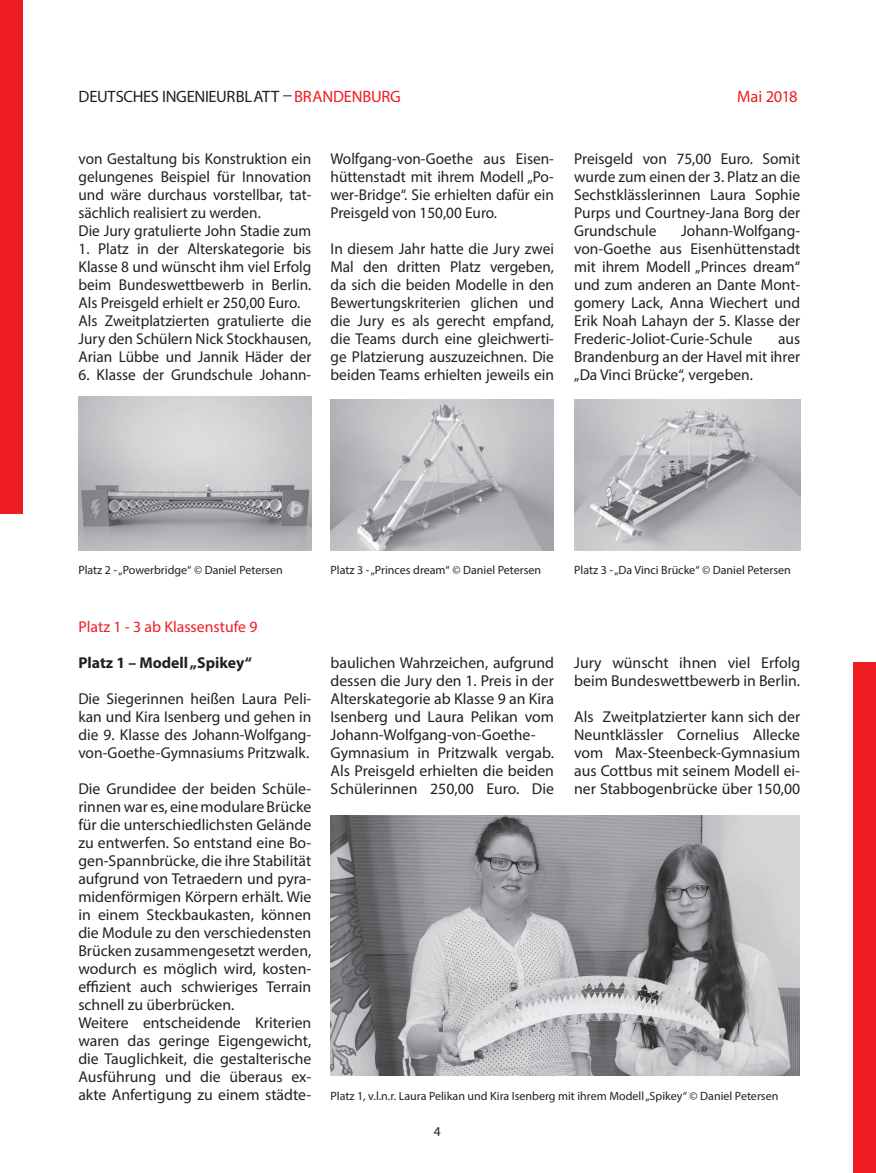
<style>
.page{position:relative;width:876px;height:1173px;background:#fff}
.page>*{position:absolute;margin:0;border:0;box-sizing:border-box;transform-origin:0 0}
.t1{font:16.5px "Myriad Pro";letter-spacing:-.015em;color:#231f20}
.t2{font:16.5px "Myriad Pro";letter-spacing:-.015em;color:#ee1d23}
.t3{font:15.75px/18px "Myriad Pro";color:#231f20;text-align:justify}
.t4{font:15.75px "Myriad Pro";color:#ee1d23}
.t5{font:700 15.75px "Myriad Pro";color:#231f20}
.t6{font:13.5px "Myriad Pro";color:#231f20}
.t7{font:12px "Myriad Pro";color:#231f20}
.s1{color:#ee1d23}
</style>
<div class="page">
<div style="left:0;top:0;width:23px;height:513px;background:#ee1d23"></div>
<div style="left:852px;top:662px;width:23px;height:511px;background:#ee1d23"></div>
<img style="left:78px;top:396px;width:233px;height:154px">
<img style="left:330px;top:400px;width:223px;height:150px">
<img style="left:574px;top:400px;width:225px;height:150px">
<img style="left:330px;top:815px;width:469px;height:260px">
<p class="t1" style="left:78px;top:86px;width:323px">DEUTSCHES INGENIEURBLATT <span class="s1">BRANDENBURG</span></p>
<p class="t2" style="left:737px;top:86px;width:62px">Mai 2018</p>
<p class="t3" style="left:78px;top:149px;width:234px;text-align:left">von Gestaltung bis Konstruktion ein gelungenes Beispiel für Innovation und wäre durchaus vorstellbar, tat&shy;sächlich realisiert zu werden.<br>Die Jury gratulierte John Stadie zum</p>
<p class="t3" style="left:78px;top:239px;width:234px;text-align:left">1. Platz in der Alterskategorie bis Klasse 8 und wünscht ihm viel Erfolg beim Bundeswettbewerb in Berlin.<br>Als Preisgeld erhielt er 250,00 Euro.<br>Als Zweitplatzierten gratulierte die Jury den Schülern Nick Stockhausen, Arian Lübbe und Jannik Häder der</p>
<p class="t3" style="left:78px;top:365px;width:234px">6. Klasse der Grundschule Johann-</p>
<p class="t3" style="left:330px;top:149px;width:225px">Wolfgang-von-Goethe aus Eisen&shy;hüttenstadt mit ihrem Modell „Po&shy;wer-Bridge“. Sie erhielten dafür ein Preisgeld von 150,00 Euro.</p>
<p class="t3" style="left:330px;top:239px;width:225px">In diesem Jahr hatte die Jury zwei Mal den dritten Platz vergeben, da sich die beiden Modelle in den Bewertungskriterien glichen und die Jury es als gerecht empfand, die Teams durch eine gleichwerti&shy;ge Platzierung auszuzeichnen. Die beiden Teams erhielten jeweils ein</p>
<p class="t3" style="left:574px;top:149px;width:227px">Preisgeld von 75,00 Euro. Somit wurde zum einen der 3. Platz an die Sechstklässlerinnen Laura Sophie Purps und Courtney-Jana Borg der Grundschule</p>
<p class="t3" style="left:574px;top:221px;width:227px;text-indent:107px">Johann-Wolfgang&shy;von-Goethe aus Eisenhüttenstadt mit ihrem Modell „Princes dream“ und zum anderen an Dante Mont&shy;gomery Lack, Anna Wiechert und Erik Noah Lahayn der 5. Klasse der Frederic-Joliot-Curie-Schule</p>
<p class="t3" style="left:574px;top:329px;width:227px;text-indent:204px">aus Brandenburg an der Havel mit ihrer „Da Vinci Brücke“, vergeben.</p>
<p class="t7" style="left:78px;top:562px;width:206px">Platz 2 - „Powerbridge“ © Daniel Petersen</p>
<p class="t7" style="left:330px;top:562px;width:212px">Platz 3 - „Princes dream“ © Daniel Petersen</p>
<p class="t7" style="left:574px;top:562px;width:218px">Platz 3 - „Da Vinci Brücke“ © Daniel Petersen</p>
<p class="t4" style="left:78px;top:617px;width:180px">Platz 1 - 3 ab Klassenstufe 9</p>
<p class="t5" style="left:78px;top:652px;width:175px">Platz 1 – Modell „Spikey“</p>
<p class="t3" style="left:78px;top:689px;width:234px">Die Siegerinnen heißen Laura Peli&shy;kan und Kira Isenberg und gehen in die 9. Klasse des Johann-Wolfgang&shy;von-Goethe-Gymnasiums Pritzwalk.</p>
<p class="t3" style="left:78px;top:779px;width:234px;text-align:left">Die Grundidee der beiden Schüle&shy;rinnen war es, eine modulare Brücke für die unterschiedlichsten Gelände zu entwerfen. So entstand eine Bo&shy;gen-Spannbrücke, die ihre Stabilität aufgrund von Tetraedern und pyra&shy;midenförmigen Körpern erhält. Wie in einem Steckbaukasten, können die Module zu den verschiedensten Brücken zusammengesetzt werden, wodurch es möglich wird, kosten&shy;effizient auch schwieriges Terrain schnell zu überbrücken.<br>Weitere entscheidende Kriterien waren das geringe Eigengewicht, die Tauglichkeit, die gestalterische Ausführung und die überaus ex&shy;akte Anfertigung zu einem städte-</p>
<p class="t3" style="left:330px;top:653px;width:225px;text-align:left">baulichen Wahrzeichen, aufgrund dessen die Jury den 1. Preis in der<br>Alterskategorie ab Klasse 9 an Kira<br>Isenberg und Laura Pelikan vom<br>Johann-Wolfgang-von-Goethe-<br>Gymnasium in Pritzwalk vergab.<br>Als Preisgeld erhielten die beiden<br>Schülerinnen 250,00 Euro. Die</p>
<p class="t3" style="left:574px;top:653px;width:227px">Jury wünscht ihnen viel Erfolg beim Bundeswettbewerb in Berlin.</p>
<p class="t3" style="left:574px;top:707px;width:227px">Als Zweitplatzierter kann sich der Neuntklässler Cornelius Allecke vom Max-Steenbeck-Gymnasium aus Cottbus mit seinem Modell ei&shy;ner Stabbogenbrücke über 150,00</p>
<p class="t7" style="left:330px;top:1088px;width:449px">Platz 1, v.l.n.r. Laura Pelikan und Kira Isenberg mit ihrem Modell „Spikey“ © Daniel Petersen</p>
<p class="t6" style="left:433px;top:1123px;width:8px">4</p>
</div>
